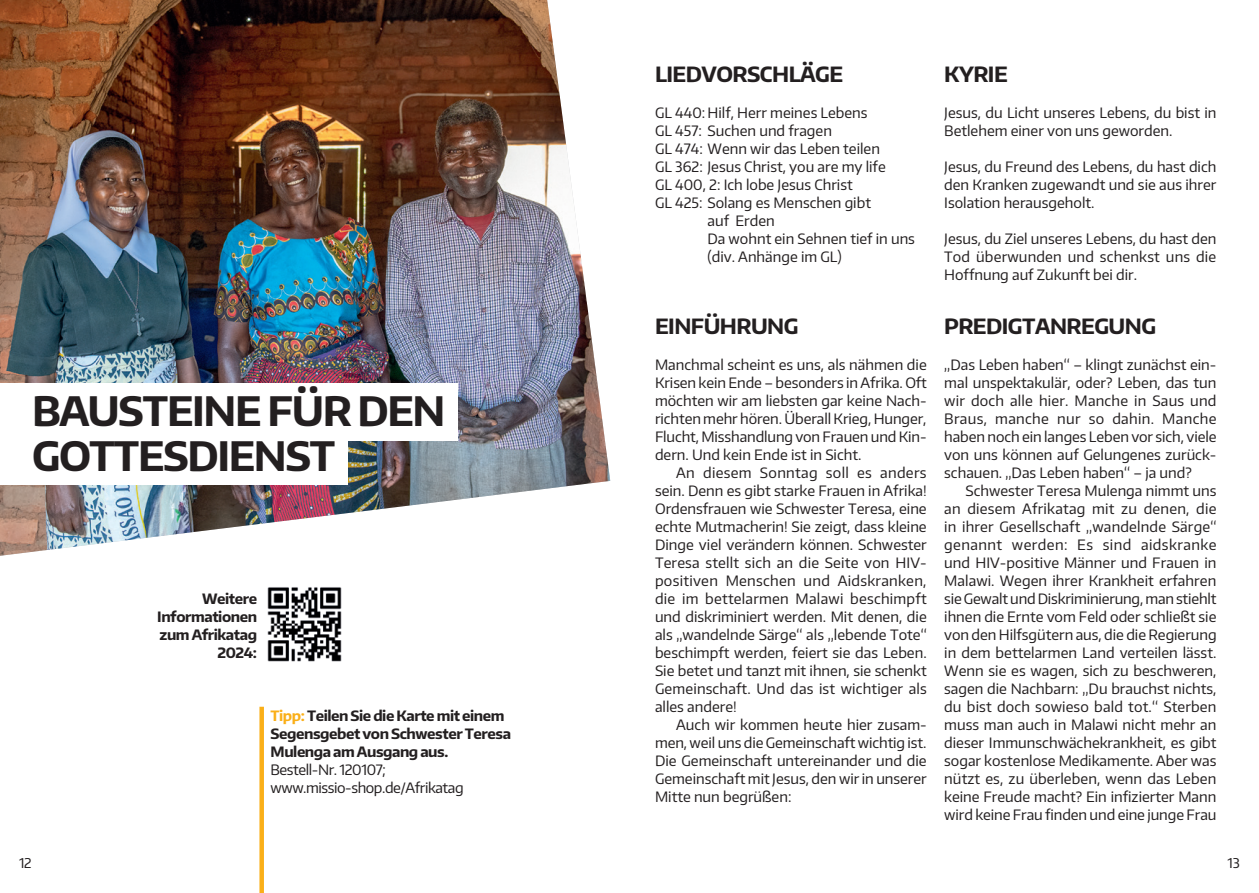
<style>
.page{position:relative;width:1259px;height:893px;background:#fff}
.page>*{position:absolute;margin:0;border:0;box-sizing:border-box;transform-origin:0 0}
.t1{font:700 40.5px/45px "Encode Sans Normal";letter-spacing:-.035em;color:#231f20}
.t2{font:700 21px "Encode Sans Normal";letter-spacing:-.025em;color:#231f20}
.t3{font:14.25px/18px "Encode Sans Normal";color:#231f20;text-align:justify}
.t4{font:700 14.25px/18px "Encode Sans Normal";letter-spacing:-.03em;color:#231f20}
.t5{font:14.25px/18px "Encode Sans Normal";letter-spacing:-.03em;color:#231f20}
.t6{font:13.5px "Encode Sans Normal";color:#231f20}
.s1{color:#faaf18}
</style>
<div class="page">
<img style="left:0;top:0;width:610px;height:556px">
<div style="left:0;top:383px;width:458px;height:58px;background:#fff"></div>
<div style="left:0;top:427px;width:347px;height:58px;background:#fff"></div>
<div style="left:259px;top:707px;width:5px;height:186px;background:#faaf18"></div>
<img style="left:267px;top:587px;width:75px;height:75px">
<h1 class="t1" style="left:32px;top:387px;width:415px">BAUSTEINE FÜR DEN<br>GOTTESDIENST</h1>
<p class="t4" style="left:157px;top:589px;width:101px;text-align:right">Weitere<br>Informationen zum Afrikatag<br>2024:</p>
<p class="t4" style="left:270px;top:706px;width:242px"><span class="s1">Tipp:</span> Teilen Sie die Karte mit einem<br>Segensgebet von Schwester Teresa<br>Mulenga am Ausgang aus.</p>
<p class="t5" style="left:270px;top:760px;width:195px">Bestell-Nr. 120107; www.missio-shop.de/Afrikatag</p>
<h2 class="t2" style="left:655px;top:60px;width:190px">LIEDVORSCHLÄGE</h2>
<p class="t3" style="left:655px;top:103px;width:214px">GL 440: Hilf, Herr meines Lebens</p>
<p class="t3" style="left:655px;top:121px;width:178px">GL 457: Suchen und fragen</p>
<p class="t3" style="left:655px;top:139px;width:226px">GL 474: Wenn wir das Leben teilen</p>
<p class="t3" style="left:655px;top:157px;width:232px">GL 362: Jesus Christ, you are my life</p>
<p class="t3" style="left:655px;top:175px;width:199px">GL 400, 2: Ich lobe Jesus Christ</p>
<p class="t3" style="left:655px;top:193px;width:217px">GL 425: Solang es Menschen gibt</p>
<p class="t3" style="left:707px;top:211px;width:69px">auf Erden</p>
<p class="t3" style="left:707px;top:229px;width:209px">Da wohnt ein Sehnen tief in uns</p>
<p class="t3" style="left:707px;top:247px;width:136px">(div. Anhänge im GL)</p>
<h2 class="t2" style="left:655px;top:312px;width:145px">EINFÜHRUNG</h2>
<p class="t3" style="left:655px;top:355px;width:273px">Manchmal scheint es uns, als nähmen die Krisen kein Ende – besonders in Afrika. Oft möchten wir am liebsten gar keine Nach&shy;richten mehr hören. Überall Krieg, Hunger, Flucht, Misshandlung von Frauen und Kin&shy;dern. Und kein Ende ist in Sicht.</p>
<p class="t3" style="left:655px;top:463px;width:273px;text-indent:21px">An diesem Sonntag soll es anders sein. Denn es gibt starke Frauen in Afrika!<br>Ordensfrauen wie Schwester Teresa, eine echte Mutmacherin! Sie zeigt, dass kleine Dinge viel verändern können. Schwester Teresa stellt sich an die Seite von HIV&shy;positiven Menschen und Aidskranken, die im bettelarmen Malawi beschimpft und diskriminiert werden. Mit denen, die als „wandelnde Särge“ als „lebende Tote“ beschimpft werden, feiert sie das Leben.<br>Sie betet und tanzt mit ihnen, sie schenkt Gemeinschaft. Und das ist wichtiger als alles andere!</p>
<p class="t3" style="left:655px;top:715px;width:273px;text-indent:21px">Auch wir kommen heute hier zusam&shy;men, weil uns die Gemeinschaft wichtig ist.<br>Die Gemeinschaft untereinander und die Gemeinschaft mit Jesus, den wir in unserer Mitte nun begrüßen:</p>
<h2 class="t2" style="left:944px;top:60px;width:65px">KYRIE</h2>
<p class="t3" style="left:944px;top:103px;width:274px">Jesus, du Licht unseres Lebens, du bist in<br>Betlehem einer von uns geworden.</p>
<p class="t3" style="left:944px;top:157px;width:274px">Jesus, du Freund des Lebens, du hast dich den Kranken zugewandt und sie aus ihrer Isolation herausgeholt.</p>
<p class="t3" style="left:944px;top:229px;width:274px">Jesus, du Ziel unseres Lebens, du hast den Tod überwunden und schenkst uns die Hoffnung auf Zukunft bei dir.</p>
<h2 class="t2" style="left:944px;top:312px;width:213px">PREDIGTANREGUNG</h2>
<p class="t3" style="left:944px;top:355px;width:274px">„Das Leben haben“ – klingt zunächst ein&shy;mal unspektakulär, oder? Leben, das tun wir doch alle hier. Manche in Saus und Braus, manche nur so dahin. Manche haben noch ein langes Leben vor sich, viele von uns können auf Gelungenes zurück&shy;schauen. „Das Leben haben“ – ja und?</p>
<p class="t3" style="left:944px;top:481px;width:274px;text-indent:21px">Schwester Teresa Mulenga nimmt uns an diesem Afrikatag mit zu denen, die in ihrer Gesellschaft „wandelnde Särge“ genannt werden: Es sind aidskranke und HIV-positive Männer und Frauen in Malawi. Wegen ihrer Krankheit erfahren sie Gewalt und Diskriminierung, man stiehlt ihnen die Ernte vom Feld oder schließt sie von den Hilfsgütern aus, die die Regierung in dem bettelarmen Land verteilen lässt.<br>Wenn sie es wagen, sich zu beschweren, sagen die Nachbarn: „Du brauchst nichts, du bist doch sowieso bald tot.“ Sterben muss man auch in Malawi nicht mehr an dieser Immunschwächekrankheit, es gibt sogar kostenlose Medikamente. Aber was nützt es, zu überleben, wenn das Leben keine Freude macht? Ein infizierter Mann wird keine Frau finden und eine junge Frau</p>
<p class="t6" style="left:19px;top:854px;width:14px">12</p>
<p class="t6" style="left:1227px;top:854px;width:14px">13</p>
</div>
